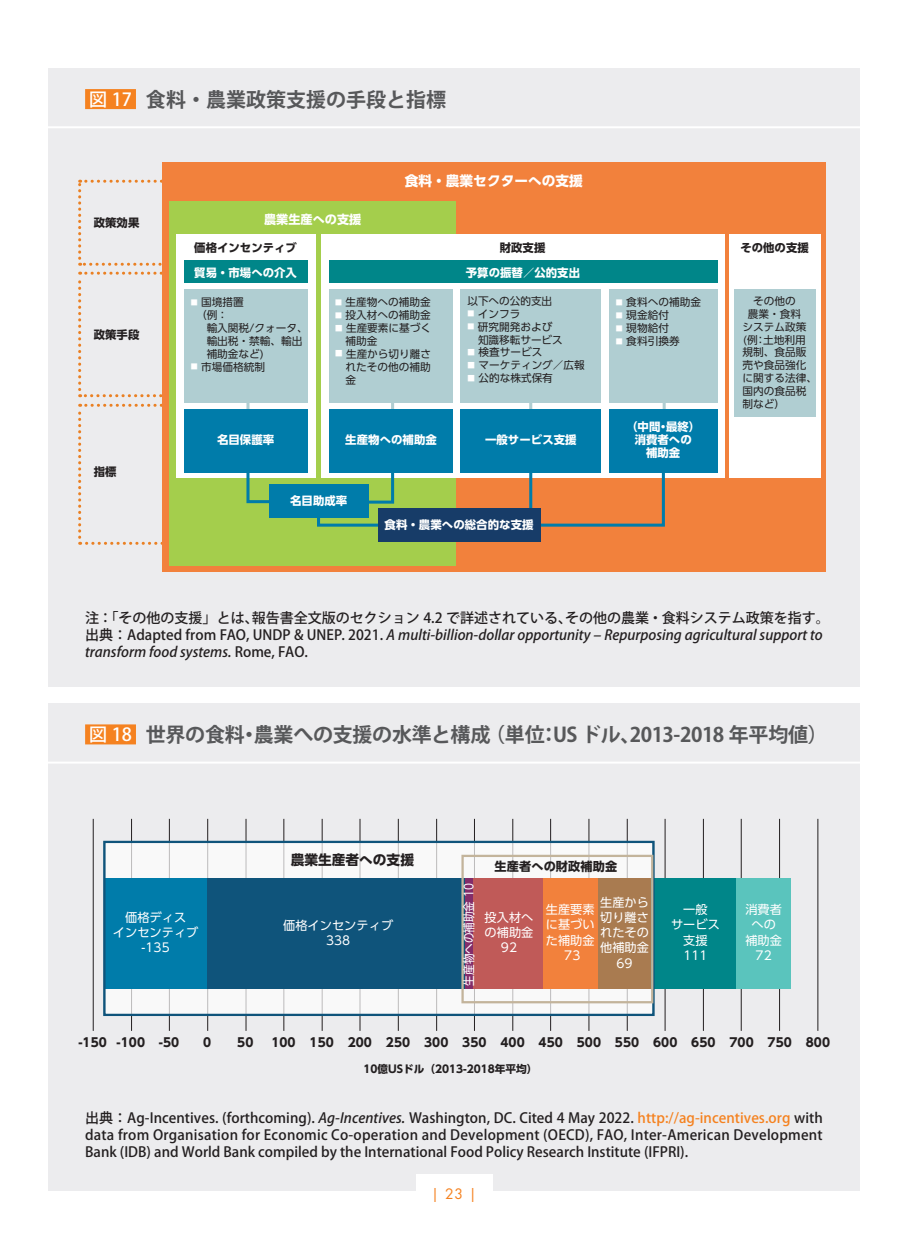
<style>
.page{position:relative;width:908px;height:1248px;background:#fff}
.page>*{position:absolute;margin:0;border:0;box-sizing:border-box;transform-origin:0 0}
.t1{font:700 20px "Koz Go Pr 6 N";letter-spacing:-.01em;color:#57585a}
.t2{font:500 14px/17px "Koz Go Pr 6 N";color:#231f20;text-align:justify}
.t3{font:14px "Futura Std";color:#f58220}
.t4{font:700 13.6px "UD Shin Go Pr 6 N";letter-spacing:.005em;color:#fff}
.t5{font:700 13.6px "UD Shin Go Pr 6 N";color:#231f20}
.t6{font:12.2px/15.2px "UD Shin Go Pr 6 N";letter-spacing:.005em;color:#fff;text-align:center}
.t7{font:700 12.2px "UD Shin Go Pr 6 N";letter-spacing:.01em;color:#231f20}
.t8{font:12.2px "UD Shin Go Pr 6 N";letter-spacing:.005em;color:#fff;scale:.87 1}
.t9{font:700 12.2px "UD Shin Go Pr 6 N";letter-spacing:.005em;color:#fff}
.t10{font:700 11.4px/13px "UD Shin Go Pr 6 N";letter-spacing:.005em;color:#fff;text-align:center}
.t11{font:700 11.4px "UD Shin Go Pr 6 N";letter-spacing:.005em;color:#231f20}
.t12{font:10.6px/13px "UD Shin Go Pr 6 N";color:#231f20}
.t13{font:700 10.6px "UD Shin Go Pr 6 N";color:#231f20}
.s1{font-weight:500;font-size:18px;color:#fff}
.s2{color:#f58220}
</style>
<div class="page">
<div style="left:48px;top:68px;width:811px;height:618px;background:#ececee"></div>
<svg style="left:78px;top:180px;width:84px;height:217px"></svg>
<div style="left:162px;top:162px;width:663px;height:410px;background:#f2813c"></div>
<div style="left:169px;top:202px;width:286px;height:364px;background:#a4ce4c"></div>
<div style="left:321px;top:235px;width:403px;height:243px;background:#fff"></div>
<div style="left:176px;top:235px;width:139px;height:243px;background:#fff"></div>
<div style="left:328px;top:261px;width:388px;height:22px;background:#008689"></div>
<div style="left:184px;top:261px;width:123px;height:22px;background:#008689"></div>
<div style="left:184px;top:289px;width:123px;height:113px;background:#b0ced2"></div>
<hr style="left:391px;top:397px;width:3px;height:18px;background:#b0ced2">
<hr style="left:529px;top:397px;width:3px;height:18px;background:#b0ced2">
<hr style="left:662px;top:397px;width:3px;height:18px;background:#b0ced2">
<hr style="left:246px;top:397px;width:3px;height:18px;background:#b0ced2">
<svg style="left:78px;top:404px;width:588px;height:141px"></svg>
<div style="left:728px;top:235px;width:91px;height:243px;background:#fff"></div>
<div style="left:733px;top:289px;width:81px;height:127px;background:#b0ced2"></div>
<div style="left:378px;top:508px;width:162px;height:33px;background:#173c68"></div>
<div style="left:184px;top:409px;width:123px;height:63px;background:#007caa"></div>
<div style="left:329px;top:289px;width:123px;height:113px;background:#b0ced2"></div>
<div style="left:329px;top:409px;width:123px;height:63px;background:#007caa"></div>
<div style="left:608px;top:289px;width:109px;height:113px;background:#b0ced2"></div>
<div style="left:609px;top:409px;width:108px;height:63px;background:#007caa"></div>
<div style="left:460px;top:289px;width:140px;height:113px;background:#b0ced2"></div>
<div style="left:460px;top:409px;width:140px;height:63px;background:#007caa"></div>
<div style="left:48px;top:703px;width:811px;height:488px;background:#ececee"></div>
<hr style="left:93px;top:818px;width:1px;height:212px;background:#231f20">
<hr style="left:131px;top:818px;width:1px;height:212px;background:#231f20">
<hr style="left:169px;top:818px;width:1px;height:212px;background:#231f20">
<hr style="left:207px;top:818px;width:1px;height:212px;background:#231f20">
<hr style="left:245px;top:818px;width:1px;height:212px;background:#231f20">
<hr style="left:283px;top:818px;width:1px;height:212px;background:#231f20">
<hr style="left:322px;top:818px;width:1px;height:212px;background:#231f20">
<hr style="left:359px;top:818px;width:1px;height:212px;background:#231f20">
<hr style="left:398px;top:818px;width:1px;height:212px;background:#231f20">
<hr style="left:436px;top:818px;width:1px;height:212px;background:#231f20">
<hr style="left:474px;top:818px;width:1px;height:212px;background:#231f20">
<hr style="left:512px;top:818px;width:1px;height:212px;background:#231f20">
<hr style="left:550px;top:818px;width:1px;height:212px;background:#231f20">
<hr style="left:588px;top:818px;width:1px;height:212px;background:#231f20">
<hr style="left:626px;top:818px;width:1px;height:212px;background:#231f20">
<hr style="left:664px;top:818px;width:1px;height:212px;background:#231f20">
<hr style="left:702px;top:818px;width:1px;height:212px;background:#231f20">
<hr style="left:740px;top:818px;width:1px;height:212px;background:#231f20">
<hr style="left:778px;top:818px;width:1px;height:212px;background:#231f20">
<hr style="left:817px;top:818px;width:1px;height:212px;background:#231f20">
<div style="left:104px;top:841px;width:549px;height:173px;background:#fff"></div>
<div style="left:104px;top:878px;width:103px;height:111px;background:#007caa"></div>
<div style="left:207px;top:878px;width:258px;height:111px;background:#0f547b"></div>
<div style="left:465px;top:878px;width:8px;height:111px;background:#832d6a"></div>
<div style="left:473px;top:878px;width:69px;height:111px;background:#c05a58"></div>
<div style="left:542px;top:878px;width:56px;height:111px;background:#f2813c"></div>
<div style="left:598px;top:878px;width:52px;height:111px;background:#a97b50"></div>
<div style="left:650px;top:878px;width:85px;height:111px;background:#008689"></div>
<div style="left:735px;top:878px;width:55px;height:111px;background:#5ac4bd"></div>
<div style="left:103px;top:840px;width:551px;height:175px;border:2px solid #0f547b"></div>
<div style="left:461px;top:854px;width:192px;height:149px;border:2px solid #c3b49b"></div>
<hr style="left:28px;top:761px;width:845px;height:2px;background:#fff">
<div style="left:85px;top:724px;width:51px;height:20px;background:#f58220"></div>
<hr style="left:28px;top:126px;width:845px;height:2px;background:#fff">
<div style="left:85px;top:89px;width:51px;height:20px;background:#f58220"></div>
<div style="left:415px;top:1173px;width:77px;height:40px;background:#fff"></div>
<h1 class="t1" style="left:89px;top:88px;width:358px"><span class="s1">図 17</span> 食料・農業政策支援の手段と指標</h1>
<p class="t11" style="left:94px;top:213px;width:47px">政策効果</p>
<p class="t11" style="left:94px;top:325px;width:47px">政策手段</p>
<p class="t11" style="left:94px;top:462px;width:24px">指標</p>
<p class="t4" style="left:404px;top:170px;width:179px">食料・農業セクターへの支援</p>
<p class="t9" style="left:264px;top:209px;width:99px">農業生産への支援</p>
<p class="t11" style="left:194px;top:239px;width:104px">価格インセンティブ</p>
<p class="t11" style="left:499px;top:239px;width:47px">財政支援</p>
<p class="t10" style="left:194px;top:265px;width:104px">貿易・市場への介入</p>
<p class="t10" style="left:465px;top:265px;width:116px">予算の振替／公的支出</p>
<p class="t12" style="left:191px;top:295px;width:55px"><sup>■</sup> 国境措置</p>
<p class="t12" style="left:196px;top:308px;width:33px">（例：</p>
<p class="t12" style="left:191px;top:321px;width:119px">　 輸入関税/クォータ、</p>
<p class="t12" style="left:191px;top:334px;width:113px">　 輸出税・禁輸、輸出</p>
<p class="t12" style="left:191px;top:347px;width:75px">　 補助金など)</p>
<p class="t12" style="left:191px;top:360px;width:76px"><sup>■</sup> 市場価格統制</p>
<p class="t12" style="left:335px;top:295px;width:97px"><sup>■</sup> 生産物への補助金</p>
<p class="t12" style="left:335px;top:308px;width:97px"><sup>■</sup> 投入材への補助金</p>
<p class="t12" style="left:335px;top:321px;width:98px"><sup>■</sup> 生産要素に基づく　補助金</p>
<p class="t12" style="left:335px;top:347px;width:98px;text-align:justify"><sup>■</sup> 生産から切り離さ　れたその他の補助　金</p>
<p class="t12" style="left:467px;top:294px;width:86px">以下への公的支出</p>
<p class="t12" style="left:467px;top:307px;width:54px"><sup>■</sup> インフラ</p>
<p class="t12" style="left:467px;top:320px;width:97px"><sup>■</sup> 研究開発および　知識移転サービス</p>
<p class="t12" style="left:467px;top:345px;width:76px"><sup>■</sup> 検査サービス</p>
<p class="t12" style="left:467px;top:358px;width:119px"><sup>■</sup> マーケティング／広報</p>
<p class="t12" style="left:467px;top:371px;width:87px"><sup>■</sup> 公的な株式保有</p>
<p class="t10" style="left:217px;top:433px;width:59px">名目保護率</p>
<p class="t10" style="left:345px;top:433px;width:93px">生産物への補助金</p>
<p class="t10" style="left:485px;top:433px;width:93px">一般サービス支援</p>
<p class="t10" style="left:290px;top:493px;width:58px">名目助成率</p>
<p class="t10" style="left:384px;top:518px;width:150px">食料・農業への総合的な支援</p>
<p class="t12" style="left:615px;top:295px;width:87px"><sup>■</sup> 食料への補助金</p>
<p class="t12" style="left:615px;top:308px;width:55px"><sup>■</sup> 現金給付</p>
<p class="t12" style="left:615px;top:321px;width:55px"><sup>■</sup> 現物給付</p>
<p class="t12" style="left:615px;top:334px;width:65px"><sup>■</sup> 食料引換券</p>
<p class="t10" style="left:626px;top:420px;width:76px">（中間・最終）消費者への<br>補助金</p>
<p class="t11" style="left:740px;top:239px;width:70px">その他の支援</p>
<p class="t12" style="left:731px;top:294px;width:87px;text-align:center">その他の<br>農業・食料<br>システム政策<br>(例：土地利用<br>規制、食品販<br>売や食品強化<br>　に関する法律、国内の食品税<br>制など）　　</p>
<p class="t2" style="left:85px;top:610px;width:746px;text-align:left">注：「その他の支援」とは、報告書全文版のセクション 4.2 で詳述されている、その他の農業・食料システム政策を指す。出典：Adapted from FAO, UNDP &amp; UNEP. 2021. A multi-billion-dollar opportunity – Repurposing agricultural support to transform food systems. Rome, FAO.</p>
<h1 class="t1" style="left:89px;top:723px;width:740px"><span class="s1">図 18</span> 世界の食料・農業への支援の水準と構成（単位：US ドル、2013-2018 年平均値）</h1>
<p class="t5" style="left:290px;top:848px;width:125px">農業生産者への支援</p>
<p class="t6" style="left:113px;top:909px;width:87px">価格ディス<br>インセンティブ-135</p>
<p class="t6" style="left:283px;top:916px;width:111px">価格インセンティブ<br>338</p>
<p class="t8" style="left:459px;top:985px;width:119px;rotate:-90deg">生産物への補助金 10</p>
<p class="t7" style="left:494px;top:856px;width:124px">生産者への財政補助金</p>
<p class="t6" style="left:545px;top:901px;width:50px">生産要素に基づいた補助金<br>73</p>
<p class="t6" style="left:600px;top:894px;width:50px">生産から切り離されたその他補助金<br>69</p>
<p class="t6" style="left:484px;top:909px;width:50px">投入材への補助金<br>92</p>
<p class="t6" style="left:670px;top:901px;width:50px">一般<br>サービス支援<br>111</p>
<p class="t6" style="left:745px;top:901px;width:38px">消費者への補助金<br>72</p>
<p class="t7" style="left:78px;top:1031px;width:102px">-150 -100 -50</p>
<p class="t7" style="left:203px;top:1031px;width:10px">0</p>
<p class="t7" style="left:237px;top:1031px;width:18px">50</p>
<p class="t7" style="left:271px;top:1031px;width:560px">100 150 200 250 300 350 400 450 500 550 600 650 700 750 800</p>
<p class="t13" style="left:363px;top:1059px;width:175px">10億USドル（2013-2018年平均）</p>
<p class="t2" style="left:85px;top:1109px;width:738px">出典：Ag-Incentives. (forthcoming). Ag-Incentives. Washington, DC. Cited 4 May 2022. <span class="s2">http://ag-incentives.org</span> with data from Organisation for Economic Co-operation and Development (OECD), FAO, Inter-American Development Bank (IDB) and World Bank compiled by the International Food Policy Research Institute (IFPRI).</p>
<p class="t3" style="left:431px;top:1184px;width:47px">| 23 |</p>
</div>
